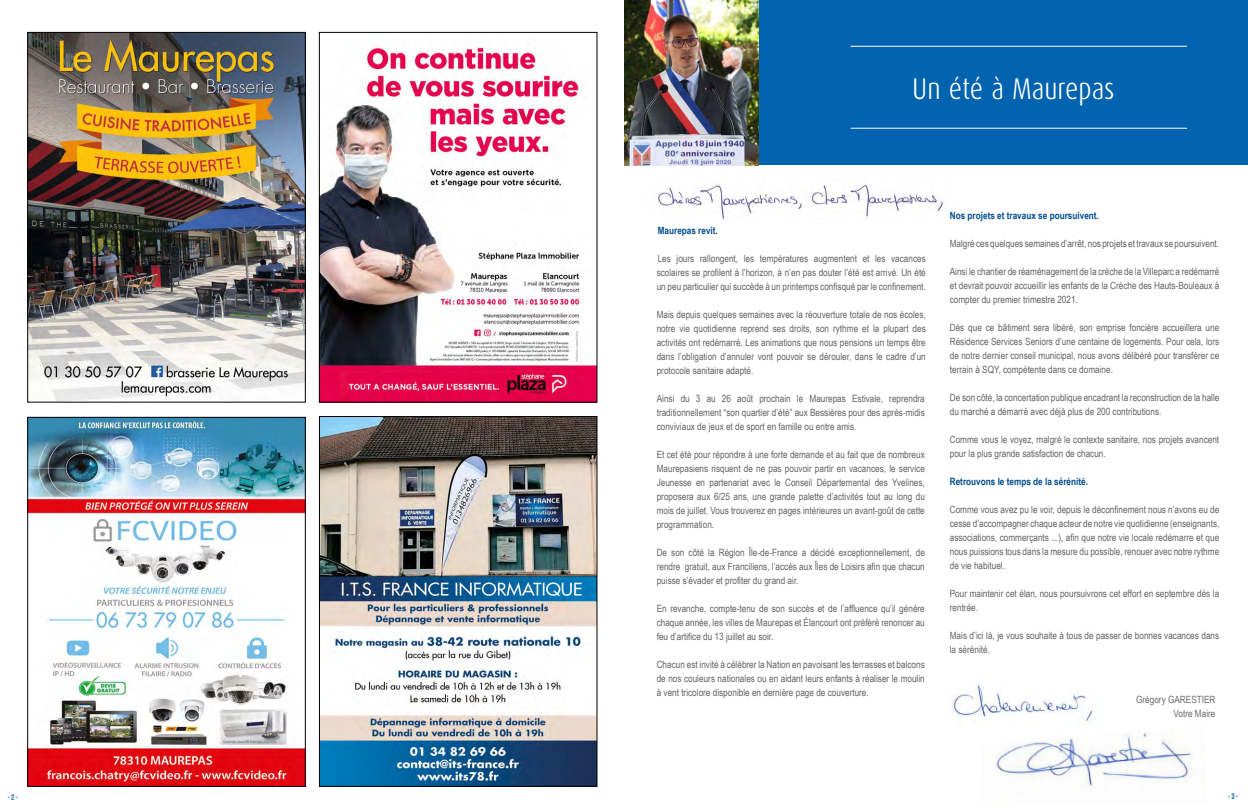
<style>
.page{position:relative;width:1248px;height:808px;background:#fff}
.page>*{position:absolute;margin:0;border:0;box-sizing:border-box;transform-origin:0 0}
.t1{font:300 30px "Dax Condensed";color:#fff}
.t2{font:10px/14px "Arial Narrow";color:#646363;text-align:justify}
.t3{font:700 10px "Arial Narrow";color:#004d8f}
.t4{font:10px/14px "Arial Narrow";color:#6b6b6a;text-align:right}
.t5{font:8px "Bebas Neue";color:#0063af}
</style>
<div class="page">
<div style="left:626px;top:0;width:621px;height:165px;background:#0063af"></div>
<hr style="left:850px;top:128px;width:336px;height:1px;background:#fff">
<hr style="left:850px;top:46px;width:336px;height:1px;background:#fff">
<img style="left:624px;top:0;width:134px;height:165px">
<img style="left:657px;top:183px;width:287px;height:36px">
<img style="left:996px;top:733px;width:196px;height:54px">
<img style="left:29px;top:34px;width:274px;height:366px">
<div style="left:27px;top:32px;width:278px;height:370px;border:1px solid #000"></div>
<img style="left:29px;top:419px;width:274px;height:366px">
<div style="left:27px;top:417px;width:278px;height:370px;border:1px solid #000"></div>
<img style="left:321px;top:418px;width:274px;height:367px">
<div style="left:319px;top:416px;width:278px;height:371px;border:1px solid #000"></div>
<img style="left:321px;top:45px;width:274px;height:355px">
<div style="left:319px;top:32px;width:278px;height:370px;border:1px solid #000"></div>
<svg style="left:624px;top:0;width:8px;height:5px"></svg>
<img style="left:951px;top:684px;width:143px;height:41px">
<h1 class="t1" style="left:912px;top:72px;width:204px">Un été à Maurepas</h1>
<p class="t3" style="left:657px;top:223px;width:62px">Maurepas revit.</p>
<p class="t2" style="left:656px;top:251px;width:270px">Les jours rallongent, les températures augmentent et les vacances scolaires se profilent à l’horizon, à n’en pas douter l’été est arrivé. Un été un peu particulier qui succède à un printemps confisqué par le confinement.</p>
<p class="t2" style="left:656px;top:307px;width:270px">Mais depuis quelques semaines avec la réouverture totale de nos écoles, notre vie quotidienne reprend ses droits, son rythme et la plupart des activités ont redémarré. Les animations que nous pensions un temps être dans l’obligation d’annuler vont pouvoir se dérouler, dans le cadre d’un protocole sanitaire adapté.</p>
<p class="t2" style="left:656px;top:391px;width:269px">Ainsi du 3 au 26 août prochain le Maurepas Estivale, reprendra traditionnellement “son quartier d’été” aux Bessières pour des après-midis conviviaux de jeux et de sport en famille ou entre amis.</p>
<p class="t2" style="left:656px;top:447px;width:270px">Et cet été pour répondre à une forte demande et au fait que de nombreux Maurepasiens risquent de ne pas pouvoir partir en vacances, le service Jeunesse en partenariat avec le Conseil Départemental des Yvelines, proposera aux 6/25 ans, une grande palette d’activités tout au long du mois de juillet. Vous trouverez en pages intérieures un avant-goût de cette programmation.</p>
<p class="t2" style="left:656px;top:545px;width:270px">De son côté la Région Île-de-France a décidé exceptionnellement, de rendre gratuit, aux Franciliens, l’accès aux Îles de Loisirs afin que chacun puisse s’évader et profiter du grand air.</p>
<p class="t2" style="left:656px;top:601px;width:269px">En revanche, compte-tenu de son succès et de l’affluence qu’il génère chaque année, les villes de Maurepas et Élancourt ont préféré renoncer au feu d’artifice du 13 juillet au soir.</p>
<p class="t2" style="left:656px;top:657px;width:269px">Chacun est invité à célébrer la Nation en pavoisant les terrasses et balcons de nos couleurs nationales ou en aidant leurs enfants à réaliser le moulin à vent tricolore disponible en dernière page de couverture.</p>
<p class="t3" style="left:949px;top:208px;width:151px">Nos projets et travaux se poursuivent.</p>
<p class="t2" style="left:949px;top:236px;width:271px">Malgré ces quelques semaines d’arrêt, nos projets et travaux se poursuivent.</p>
<p class="t2" style="left:949px;top:264px;width:271px">Ainsi le chantier de réaménagement de la crèche de la Villeparc a redémarré et devrait pouvoir accueillir les enfants de la Crèche des Hauts-Bouleaux à compter du premier trimestre 2021.</p>
<p class="t2" style="left:949px;top:320px;width:271px">Dès que ce bâtiment sera libéré, son emprise foncière accueillera une Résidence Services Seniors d’une centaine de logements. Pour cela, lors de notre dernier conseil municipal, nous avons délibéré pour transférer ce terrain à SQY, compétente dans ce domaine.</p>
<p class="t2" style="left:949px;top:390px;width:271px">De son côté, la concertation publique encadrant la reconstruction de la halle du marché a démarré avec déjà plus de 200 contributions.</p>
<p class="t2" style="left:949px;top:432px;width:271px">Comme vous le voyez, malgré le contexte sanitaire, nos projets avancent pour la plus grande satisfaction de chacun.</p>
<p class="t3" style="left:949px;top:474px;width:140px">Retrouvons le temps de la sérénité.</p>
<p class="t2" style="left:949px;top:502px;width:271px">Comme vous avez pu le voir, depuis le déconfinement nous n’avons eu de cesse d’accompagner chaque acteur de notre vie quotidienne (enseignants, associations, commerçants ...), afin que notre vie locale redémarre et que nous puissions tous dans la mesure du possible, renouer avec notre rythme de vie habituel.</p>
<p class="t2" style="left:949px;top:586px;width:271px">Pour maintenir cet élan, nous poursuivrons cet effort en septembre dès la rentrée.</p>
<p class="t2" style="left:949px;top:628px;width:271px">Mais d’ici là, je vous souhaite à tous de passer de bonnes vacances dans la sérénité.</p>
<p class="t4" style="left:1135px;top:692px;width:81px">Grégory GARESTIER<br>Votre Maire</p>
<p class="t5" style="left:8px;top:792px;width:11px">- 2 -</p>
<p class="t5" style="left:1227px;top:792px;width:11px">- 3 -</p>
</div>
